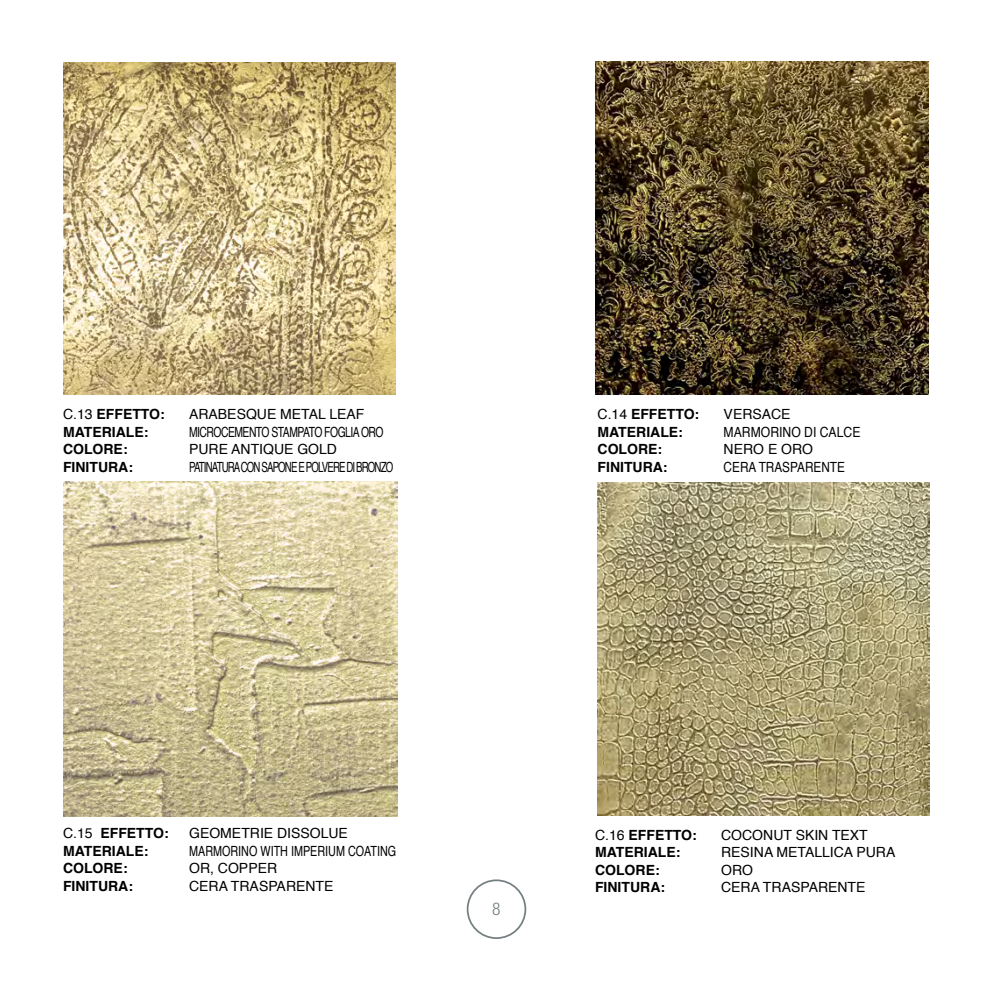
<style>
.page{position:relative;width:993px;height:993px;background:#fff}
.page>*{position:absolute;margin:0;border:0;box-sizing:border-box;transform-origin:0 0}
.t1{font:300 condensed 17.5px "Helvetica Neue LT Std";color:#757e81}
.t2{font:14px "Helvetica";color:#000}
.t3{font:700 14px "Helvetica";color:#020203}
.t4{font:700 14px "Helvetica";color:#000}
.t5{font:14px "Helvetica";color:#020203}
.t6{font:14px "Helvetica";letter-spacing:-.09em;color:#020203;scale:.69 1}
.t7{font:14px "Helvetica";letter-spacing:-.05em;color:#020203;scale:.74 1}
.t8{font:14px "Helvetica";color:#000;scale:.77 1}
.t9{font:14px "Helvetica";color:#020203;scale:.87 1}
.t10{font:14px "Helvetica";color:#020203;scale:.84 1}
.s1{font-weight:400}
</style>
<div class="page">
<div style="left:466px;top:879px;width:60px;height:59px;border:2px solid #757e81;border-radius:50%"></div>
<img style="left:63px;top:62px;width:332px;height:332px">
<img style="left:595px;top:61px;width:332px;height:333px">
<img style="left:63px;top:481px;width:334px;height:335px">
<img style="left:597px;top:483px;width:332px;height:332px">
<p class="t3" style="left:63px;top:402px;width:103px"><span class="s1">C.13</span> EFFETTO:</p>
<p class="t5" style="left:189px;top:403px;width:177px">ARABESQUE METAL LEAF</p>
<p class="t3" style="left:63px;top:420px;width:87px">MATERIALE:</p>
<p class="t7" style="left:189px;top:420px;width:264px">MICROCEMENTO STAMPATO FOGLIA ORO</p>
<p class="t3" style="left:63px;top:437px;width:66px">COLORE:</p>
<p class="t5" style="left:189px;top:438px;width:149px">PURE ANTIQUE GOLD</p>
<p class="t3" style="left:63px;top:455px;width:71px">FINITURA:</p>
<p class="t6" style="left:189px;top:455px;width:297px">PATINATURA CON SAPONE E POLVERE DI BRONZO</p>
<p class="t3" style="left:597px;top:402px;width:103px"><span class="s1">C.14</span> EFFETTO:</p>
<p class="t5" style="left:723px;top:403px;width:68px">VERSACE</p>
<p class="t3" style="left:597px;top:420px;width:87px">MATERIALE:</p>
<p class="t9" style="left:723px;top:420px;width:159px">MARMORINO DI CALCE</p>
<p class="t3" style="left:597px;top:437px;width:66px">COLORE:</p>
<p class="t5" style="left:723px;top:438px;width:91px">NERO E ORO</p>
<p class="t3" style="left:597px;top:455px;width:71px">FINITURA:</p>
<p class="t10" style="left:723px;top:455px;width:146px">CERA TRASPARENTE</p>
<p class="t4" style="left:63px;top:821px;width:107px"><span class="s1">C.15</span> EFFETTO:</p>
<p class="t2" style="left:189px;top:822px;width:160px">GEOMETRIE DISSOLUE</p>
<p class="t4" style="left:63px;top:839px;width:87px">MATERIALE:</p>
<p class="t8" style="left:189px;top:839px;width:270px">MARMORINO WITH IMPERIUM COATING</p>
<p class="t4" style="left:63px;top:856px;width:66px">COLORE:</p>
<p class="t2" style="left:189px;top:857px;width:89px">OR, COPPER</p>
<p class="t4" style="left:63px;top:874px;width:71px">FINITURA:</p>
<p class="t2" style="left:189px;top:874px;width:146px">CERA TRASPARENTE</p>
<p class="t1" style="left:492px;top:898px;width:10px">8</p>
<p class="t4" style="left:595px;top:823px;width:103px"><span class="s1">C.16</span> EFFETTO:</p>
<p class="t2" style="left:721px;top:823px;width:148px">COCONUT SKIN TEXT</p>
<p class="t4" style="left:595px;top:840px;width:87px">MATERIALE:</p>
<p class="t2" style="left:721px;top:841px;width:176px">RESINA METALLICA PURA</p>
<p class="t4" style="left:595px;top:858px;width:66px">COLORE:</p>
<p class="t2" style="left:721px;top:858px;width:33px">ORO</p>
<p class="t4" style="left:595px;top:875px;width:71px">FINITURA:</p>
<p class="t2" style="left:721px;top:876px;width:146px">CERA TRASPARENTE</p>
</div>
